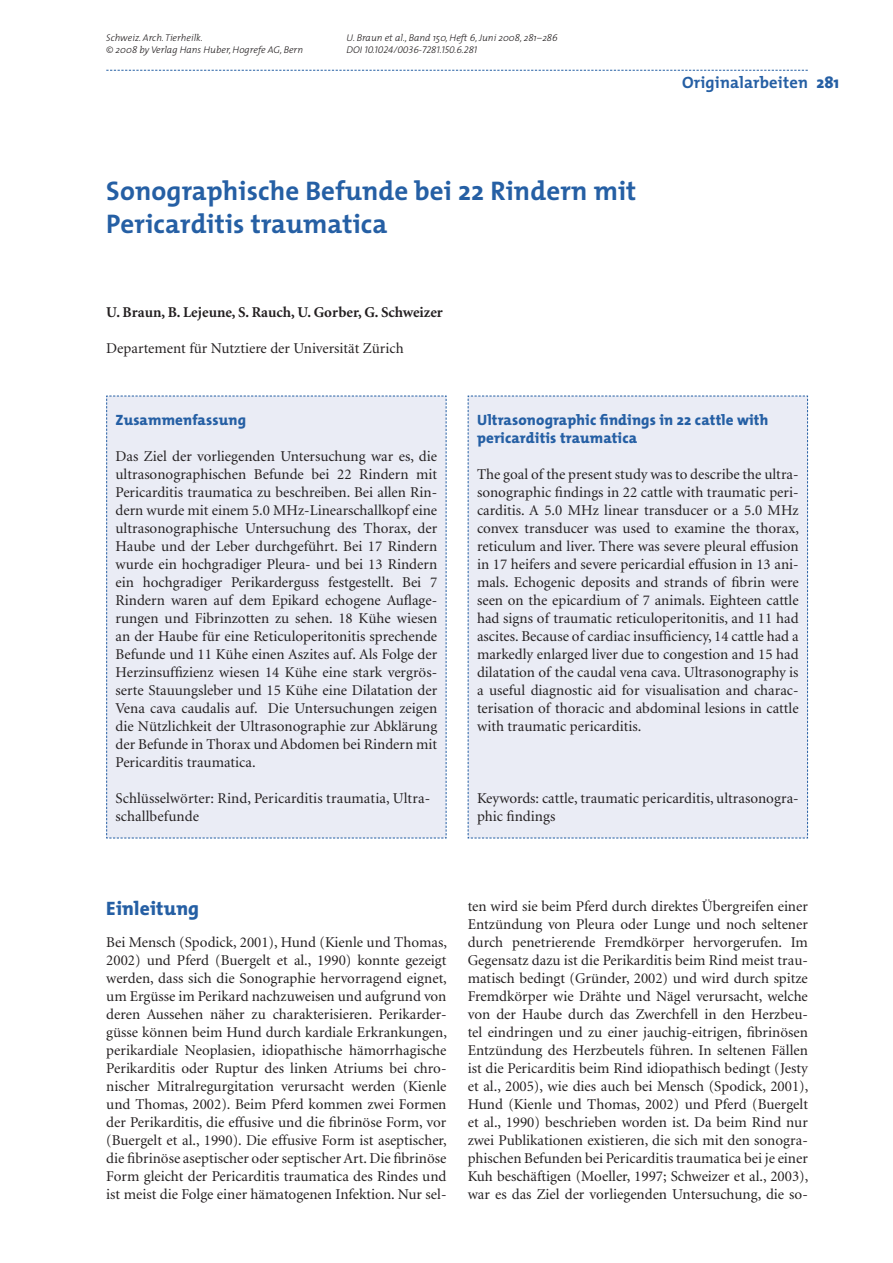
<style>
.page{position:relative;width:893px;height:1263px;background:#fff}
.page>*{position:absolute;margin:0;border:0;box-sizing:border-box;transform-origin:0 0}
.t1{font:700 27px/33px "The Mix";letter-spacing:.005em;color:#255fa4}
.t2{font:800 19.5px "The Mix";letter-spacing:.01em;color:#255fa4}
.t3{font:700 16.5px "The Mix";letter-spacing:.01em;color:#255fa4}
.t4{font:15px/18px "Minion";color:#231f20;text-align:justify}
.t5{font:800 15px/18px "The Mix";letter-spacing:.01em;color:#255fa4}
.t6{font:700 15px "Minion";color:#231f20}
.t7{font:italic 300 9.75px/12px "The Mix";color:#231f20}
.t8{font:italic 9.75px "The Mix Light Caps";color:#231f20}
.s1{font-family:"The Mix";font-weight:300}
.s2{font-weight:800}
</style>
<div class="page">
<svg style="left:106px;top:70px;width:702px;height:1px"></svg>
<div style="left:106px;top:395px;width:341px;height:444px;background:#eaecf5"></div>
<div style="left:467px;top:395px;width:341px;height:444px;background:#eaecf5"></div>
<p class="t7" style="left:106px;top:32px;width:198px">Schweiz. Arch. Tierheilk.<br>© 2008 by Verlag Hans Huber, Hogrefe AG, Bern</p>
<p class="t7" style="left:347px;top:32px;width:213px">U. Braun et al., Band 150, Heft 6, Juni 2008, 281–286</p>
<p class="t8" style="left:347px;top:42px;width:132px"><span class="s1">DOI</span> 10.1024/0036-7281.150.6.281</p>
<h1 class="t1" style="left:106px;top:174px;width:532px">Sonographische Befunde bei 22 Rindern mit<br>Pericarditis traumatica</h1>
<p class="t6" style="left:106px;top:305px;width:338px">U. Braun, B. Lejeune, S. Rauch, U. Gorber, G. Schweizer</p>
<p class="t4" style="left:106px;top:340px;width:299px">Departement für Nutztiere der Universität Zürich</p>
<p class="t3" style="left:682px;top:69px;width:159px">Originalarbeiten <span class="s2">281</span></p>
<p class="t5" style="left:116px;top:411px;width:132px">Zusammenfassung</p>
<p class="t4" style="left:116px;top:448px;width:323px">Das Ziel der vorliegenden Untersuchung war es, die ultrasonographischen Befunde bei 22 Rindern mit Pericarditis traumatica zu beschreiben. Bei allen Rin&shy;dern wurde mit einem 5.0 MHz-Linearschallkopf eine ultrasonographische Untersuchung des Thorax, der Haube und der Leber durchgeführt. Bei 17 Rindern wurde ein hochgradiger Pleura- und bei 13 Rindern ein hochgradiger Perikarderguss festgestellt. Bei 7<br>Rindern waren auf dem Epikard echogene Auflage&shy;rungen und Fibrinzotten zu sehen. 18 Kühe wiesen an der Haube für eine Reticuloperitonitis sprechende Befunde und 11 Kühe einen Aszites auf. Als Folge der Herzinsuffizienz wiesen 14 Kühe eine stark vergrös&shy;serte Stauungsleber und 15 Kühe eine Dilatation der Vena cava caudalis auf. Die Untersuchungen zeigen die Nützlichkeit der Ultrasonographie zur Abklärung der Befunde in Thorax und Abdomen bei Rindern mit Pericarditis traumatica.</p>
<p class="t4" style="left:116px;top:790px;width:316px">Schlüsselwörter: Rind, Pericarditis traumatia, Ultra&shy;schallbefunde</p>
<p class="t5" style="left:477px;top:411px;width:293px">Ultrasonographic findings in 22 cattle with pericarditis traumatica</p>
<p class="t4" style="left:477px;top:466px;width:324px">The goal of the present study was to describe the ultra&shy;sonographic findings in 22 cattle with traumatic peri&shy;carditis. A 5.0 MHz linear transducer or a 5.0 MHz convex transducer was used to examine the thorax, reticulum and liver. There was severe pleural effusion in 17 heifers and severe pericardial effusion in 13 ani&shy;mals. Echogenic deposits and strands of fibrin were seen on the epicardium of 7 animals. Eighteen cattle had signs of traumatic reticuloperitonitis, and 11 had ascites. Because of cardiac insufficiency, 14 cattle had a markedly enlarged liver due to congestion and 15 had dilatation of the caudal vena cava. Ultrasonography is a useful diagnostic aid for visualisation and charac&shy;terisation of thoracic and abdominal lesions in cattle with traumatic pericarditis.</p>
<p class="t4" style="left:477px;top:790px;width:323px">Keywords: cattle, traumatic pericarditis, ultrasonogra&shy;phic findings</p>
<h2 class="t2" style="left:106px;top:892px;width:94px">Einleitung</h2>
<p class="t4" style="left:106px;top:934px;width:342px">Bei Mensch (Spodick, 2001), Hund (Kienle und Thomas, 2002) und Pferd (Buergelt et al., 1990) konnte gezeigt werden, dass sich die Sonographie hervorragend eignet, um Ergüsse im Perikard nachzuweisen und aufgrund von deren Aussehen näher zu charakterisieren. Perikarder&shy;güsse können beim Hund durch kardiale Erkrankungen, perikardiale Neoplasien, idiopathische hämorrhagische Perikarditis oder Ruptur des linken Atriums bei chro&shy;nischer Mitralregurgitation verursacht werden (Kienle und Thomas, 2002). Beim Pferd kommen zwei Formen der Perikarditis, die effusive und die fibrinöse Form, vor (Buergelt et al., 1990). Die effusive Form ist aseptischer, die fibrinöse aseptischer oder septischer Art. Die fibrinöse Form gleicht der Pericarditis traumatica des Rindes und ist meist die Folge einer hämatogenen Infektion. Nur sel-</p>
<p class="t4" style="left:468px;top:898px;width:342px">ten wird sie beim Pferd durch direktes Übergreifen einer Entzündung von Pleura oder Lunge und noch seltener durch penetrierende Fremdkörper hervorgerufen. Im Gegensatz dazu ist die Perikarditis beim Rind meist trau&shy;matisch bedingt (Gründer, 2002) und wird durch spitze Fremdkörper wie Drähte und Nägel verursacht, welche von der Haube durch das Zwerchfell in den Herzbeu&shy;tel eindringen und zu einer jauchig-eitrigen, fibrinösen Entzündung des Herzbeutels führen. In seltenen Fällen ist die Pericarditis beim Rind idiopathisch bedingt (Jesty et al., 2005), wie dies auch bei Mensch (Spodick, 2001), Hund (Kienle und Thomas, 2002) und Pferd (Buergelt et al., 1990) beschrieben worden ist. Da beim Rind nur zwei Publikationen existieren, die sich mit den sonogra&shy;phischen Befunden bei Pericarditis traumatica bei je einer Kuh beschäftigen (Moeller, 1997; Schweizer et al., 2003), war es das Ziel der vorliegenden Untersuchung, die so-</p>
</div>
